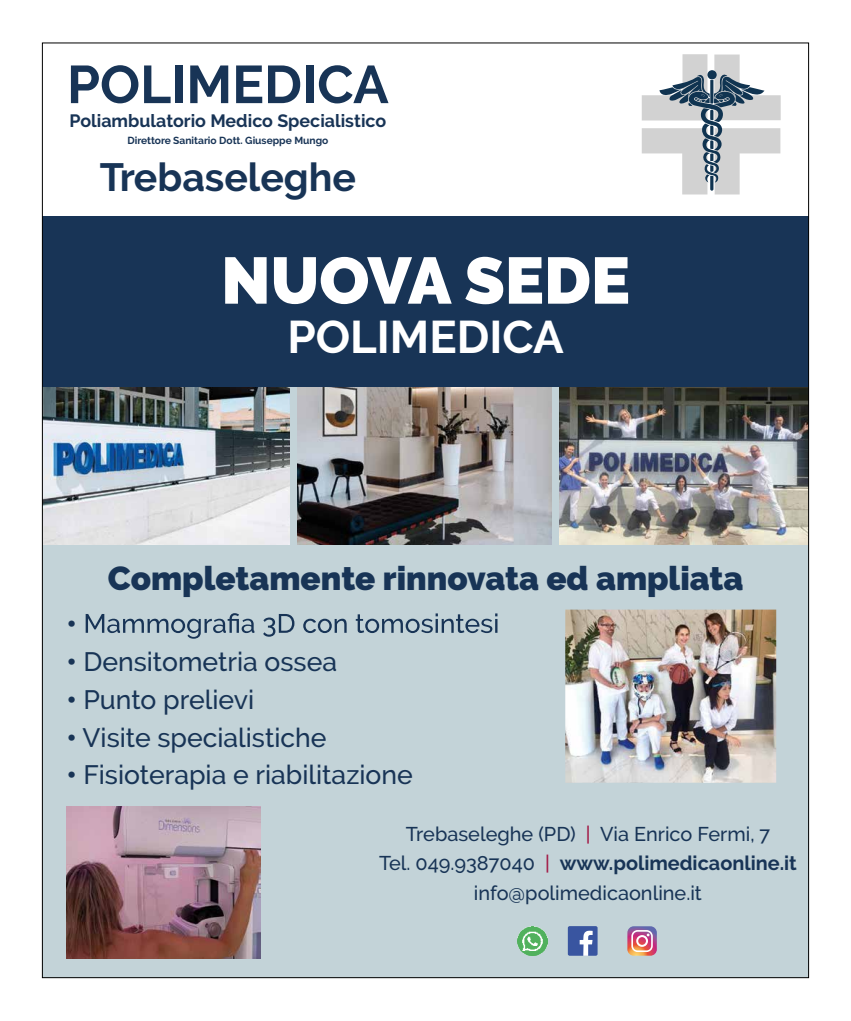
<style>
.page{position:relative;width:851px;height:1021px;background:#fff}
.page>*{position:absolute;margin:0;border:0;box-sizing:border-box;transform-origin:0 0}
.t1{font:900 65.5px "Raleway";color:#fff}
.t2{font:700 53px "Raleway";color:#183456}
.t3{font:700 45.6px "Raleway";color:#fff}
.t4{font:700 39.2px "Raleway";color:#183456}
.t5{font:900 33.1px "Raleway";color:#183456}
.t6{font:500 26.5px "Raleway";color:#183456}
.t7{font:900 26.5px "Raleway";color:#183456}
.t8{font:500 19.9px/29.8px "Raleway";color:#183456;text-align:center}
.t9{font:700 17.8px "Raleway";color:#183456}
.t10{font:700 10.2px "Raleway";color:#183456}
.s1{font-weight:900}
.s2{color:#a21945}
.s3{font-weight:700}
</style>
<div class="page">
<div style="left:42px;top:260px;width:766px;height:717px;background:#c3d3d8"></div>
<div style="left:42px;top:216px;width:766px;height:171px;background:#183456"></div>
<img style="left:565px;top:609px;width:211px;height:173px">
<svg style="left:86px;top:613px;width:411px;height:25px"></svg>
<img style="left:67px;top:807px;width:193px;height:151px">
<svg style="left:641px;top:54px;width:139px;height:140px"></svg>
<img style="left:44px;top:387px;width:762px;height:157px">
<div style="left:291px;top:387px;width:6px;height:159px;background:#c3d3d8"></div>
<div style="left:552px;top:387px;width:7px;height:159px;background:#c3d3d8"></div>
<svg style="left:627px;top:926px;width:29px;height:29px"></svg>
<img style="left:517px;top:926px;width:30px;height:29px">
<div style="left:567px;top:926px;width:30px;height:29px;background:#3955a0;border-radius:2px"></div>
<svg style="left:579px;top:930px;width:13px;height:25px"></svg>
<h2 class="t2" style="left:67px;top:54px;width:323px">POLIMEDICA</h2>
<p class="t9" style="left:69px;top:110px;width:318px">Poliambulatorio Medico Specialistico</p>
<p class="t10" style="left:127px;top:135px;width:202px">Direttore Sanitario Dott. Giuseppe Mungo</p>
<h3 class="t4" style="left:100px;top:155px;width:258px">Trebaseleghe</h3>
<h1 class="t1" style="left:221px;top:242px;width:410px">NUOVA SEDE</h1>
<h3 class="t3" style="left:287px;top:311px;width:278px">POLIMEDICA</h3>
<h3 class="t5" style="left:108px;top:559px;width:637px">Completamente rinnovata ed ampliata</h3>
<h3 class="t7" style="left:67px;top:608px;width:11px">•</h3>
<h3 class="t6" style="left:67px;top:646px;width:272px"><span class="s1">•</span> Densitometria ossea</h3>
<h3 class="t6" style="left:67px;top:684px;width:189px"><span class="s1">•</span> Punto prelievi</h3>
<h3 class="t6" style="left:67px;top:722px;width:261px"><span class="s1">•</span> Visite specialistiche</h3>
<h3 class="t6" style="left:67px;top:759px;width:347px"><span class="s1">•</span> Fisioterapia e riabilitazione</h3>
<p class="t8" style="left:379px;top:818px;width:419px">Trebaseleghe (PD) <span class="s2">|</span> Via Enrico Fermi, 7<br>Tel. 049.9387040 <span class="s2">|</span> <span class="s3">www.polimedicaonline.it </span>info@polimedicaonline.it</p>
</div>
